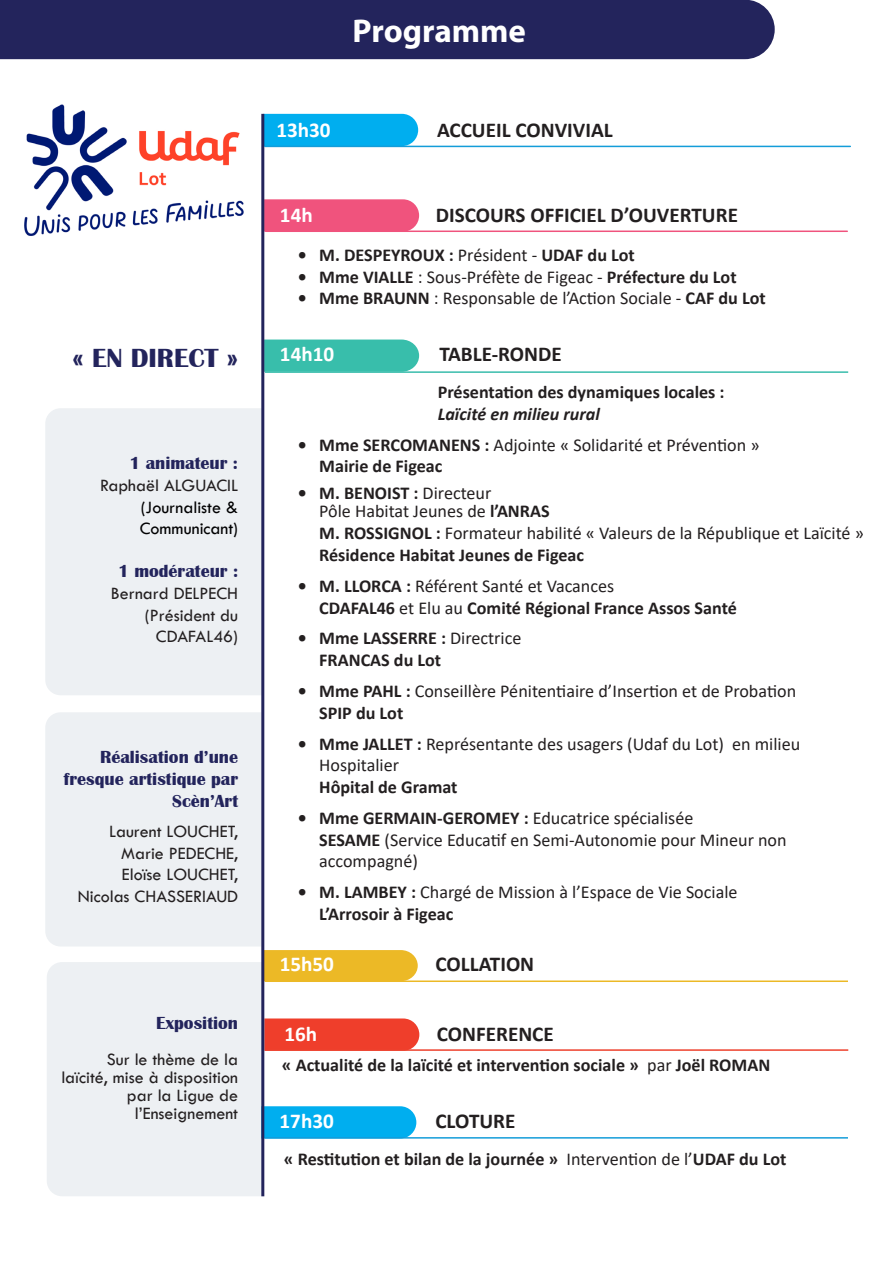
<style>
.page{position:relative;width:893px;height:1263px;background:#fff}
.page>*{position:absolute;margin:0;border:0;box-sizing:border-box;transform-origin:0 0}
.t1{font:700 33px "Myriad Pro";color:#fff}
.t2{font:700 27px "Britannic";color:#23245c}
.t3{font:700 21.15px "Calibri";color:#231f20}
.t4{font:700 21.15px "Calibri";color:#fff}
.t5{font:18.15px/21.8px "Calibri";color:#231f20}
.t6{font:700 18.15px/21.8px "Calibri";color:#231f20}
.t7{font:18px/18px "Tw Cen";color:#231f20;text-align:right}
.t8{font:700 18px/21.6px "Britannic";color:#23245c;text-align:right}
.t9{font:18px/21.6px "Tw Cen";color:#000001}
.s1{font-weight:400}
.s2{font-weight:700}
.s3{font-style:italic}
</style>
<div class="page">
<div style="left:47px;top:962px;width:214px;height:234px;background:#edf0f3"></div>
<div style="left:264px;top:340px;width:155px;height:32px;background:#38beab"></div>
<div style="left:264px;top:950px;width:154px;height:31px;background:#ecb926"></div>
<div style="left:264px;top:1106px;width:152px;height:32px;background:#00aeef"></div>
<div style="left:264px;top:114px;width:154px;height:32px;background:#00aeef"></div>
<div style="left:264px;top:1018px;width:155px;height:33px;background:#ef3e2b"></div>
<div style="left:45px;top:408px;width:216px;height:287px;background:#edf0f3"></div>
<div style="left:45px;top:712px;width:216px;height:234px;background:#edf0f3"></div>
<div style="left:264px;top:199px;width:155px;height:33px;background:#f0537d"></div>
<div style="left:0;top:0;width:775px;height:59px;background:#23245c"></div>
<hr style="left:265px;top:146px;width:585px;height:1px;background:#149dd9">
<hr style="left:266px;top:231px;width:581px;height:1px;background:#f0537d">
<hr style="left:265px;top:371px;width:583px;height:2px;background:#39bdac">
<hr style="left:265px;top:980px;width:583px;height:2px;background:#ecb926">
<hr style="left:265px;top:1137px;width:583px;height:1px;background:#149dd9">
<hr style="left:265px;top:1049px;width:583px;height:2px;background:#ee412d">
<img style="left:24px;top:104px;width:220px;height:132px">
<hr style="left:261px;top:114px;width:3px;height:1082px;background:#23245c">
<p class="t2" style="left:73px;top:343px;width:167px">« EN DIRECT »</p>
<p class="t8" style="left:129px;top:453px;width:110px">1 animateur :</p>
<p class="t7" style="left:100px;top:476px;width:139px">Raphaël ALGUACIL</p>
<p class="t9" style="left:140px;top:496px;width:100px">(Journaliste &amp;<br>Communicant)</p>
<p class="t8" style="left:118px;top:561px;width:122px">1 modérateur :</p>
<p class="t7" style="left:111px;top:582px;width:129px;line-height:21.6px">Bernard DELPECH (Président du<br>CDAFAL46)</p>
<p class="t8" style="left:64px;top:747px;width:176px">Réalisation d’une fresque artistique par</p>
<p class="t8" style="left:172px;top:790px;width:67px">Scèn’Art</p>
<p class="t7" style="left:109px;top:822px;width:130px">Laurent LOUCHET,</p>
<p class="t7" style="left:121px;top:844px;width:118px">Marie PEDECHE,</p>
<p class="t7" style="left:122px;top:866px;width:118px">Eloïse LOUCHET,</p>
<p class="t7" style="left:78px;top:887px;width:162px">Nicolas CHASSERIAUD</p>
<p class="t8" style="left:156px;top:1013px;width:84px">Exposition</p>
<p class="t7" style="left:61px;top:1050px;width:178px">Sur le thème de la laïcité, mise à disposition</p>
<p class="t7" style="left:127px;top:1086px;width:113px;text-align:center">par la Ligue de l’Enseignement</p>
<p class="t1" style="left:353px;top:9px;width:175px">Programme</p>
<p class="t4" style="left:276px;top:115px;width:56px">13h30</p>
<p class="t3" style="left:437px;top:115px;width:177px">ACCUEIL CONVIVIAL</p>
<p class="t4" style="left:280px;top:200px;width:34px">14h</p>
<p class="t3" style="left:436px;top:200px;width:304px">DISCOURS OFFICIEL D’OUVERTURE</p>
<p class="t6" style="left:298px;top:244px;width:339px">• M. DESPEYROUX : <span class="s1">Président -</span> UDAF du Lot</p>
<p class="t6" style="left:298px;top:265px;width:440px">• Mme VIALLE <span class="s1">: Sous-Préfète de Figeac -</span> Préfecture du Lot</p>
<p class="t5" style="left:298px;top:287px;width:469px"><span class="s2">• Mme BRAUNN</span> : Responsable de l’Action Sociale - <span class="s2">CAF du Lot</span></p>
<p class="t4" style="left:280px;top:339px;width:56px">14h10</p>
<p class="t3" style="left:439px;top:339px;width:124px">TABLE-RONDE</p>
<p class="t6" style="left:438px;top:381px;width:288px">Présentation des dynamiques locales :<br><span class="s3">Laïcité en milieu rural</span></p>
<p class="t5" style="left:319px;top:433px;width:442px;text-indent:-21px"><span class="s2">• Mme SERCOMANENS :</span> Adjointe « Solidarité et Prévention »<br><span class="s2">Mairie de Figeac</span></p>
<p class="t5" style="left:319px;top:484px;width:232px;line-height:18px;text-indent:-21px"><span class="s2">• M. BENOIST :</span> Directeur<br>Pôle Habitat Jeunes de <span class="s2">l’ANRAS</span></p>
<p class="t5" style="left:319px;top:522px;width:546px"><span class="s2">M. ROSSIGNOL :</span> Formateur habilité « Valeurs de la République et Laïcité »<br><span class="s2">Résidence Habitat Jeunes de Figeac</span></p>
<p class="t6" style="left:319px;top:575px;width:419px;text-indent:-21px">• M. LLORCA : <span class="s1">Référent Santé et Vacances<br></span>CDAFAL46 <span class="s1">et Elu au</span> Comité Régional France Assos Santé</p>
<p class="t6" style="left:319px;top:627px;width:204px;text-indent:-21px">• Mme LASSERRE : <span class="s1">Directrice<br></span>FRANCAS du Lot</p>
<p class="t5" style="left:319px;top:680px;width:478px;text-indent:-21px"><span class="s2">• Mme PAHL :</span> Conseillère Pénitentiaire d’Insertion et de Probation<br><span class="s2">SPIP du Lot</span></p>
<p class="t5" style="left:319px;top:732px;width:482px;text-indent:-21px"><span class="s2">• Mme JALLET :</span> Représentante des usagers (Udaf du Lot) en milieu<br>Hospitalier<br><span class="s2">Hôpital de Gramat</span></p>
<p class="t5" style="left:319px;top:806px;width:469px;text-indent:-21px"><span class="s2">• Mme GERMAIN-GEROMEY :</span> Educatrice spécialisée<br><span class="s2">SESAME</span> (Service Educatif en Semi-Autonomie pour Mineur non accompagné)</p>
<p class="t5" style="left:319px;top:881px;width:420px;text-indent:-21px"><span class="s2">• M. LAMBEY :</span> Chargé de Mission à l’Espace de Vie Sociale<br><span class="s2">L’Arrosoir à Figeac</span></p>
<p class="t4" style="left:280px;top:949px;width:56px">15h50</p>
<p class="t3" style="left:435px;top:949px;width:100px">COLLATION</p>
<p class="t4" style="left:284px;top:1019px;width:34px">16h</p>
<p class="t3" style="left:437px;top:1019px;width:118px">CONFERENCE</p>
<p class="t6" style="left:282px;top:1053px;width:490px">« Actualité de la laïcité et intervention sociale » <span class="s1">par</span> Joël ROMAN</p>
<p class="t4" style="left:280px;top:1106px;width:56px">17h30</p>
<p class="t3" style="left:435px;top:1106px;width:82px">CLOTURE</p>
<p class="t6" style="left:284px;top:1147px;width:504px">« Restitution et bilan de la journée » <span class="s1">Intervention de l’</span>UDAF du Lot</p>
</div>
